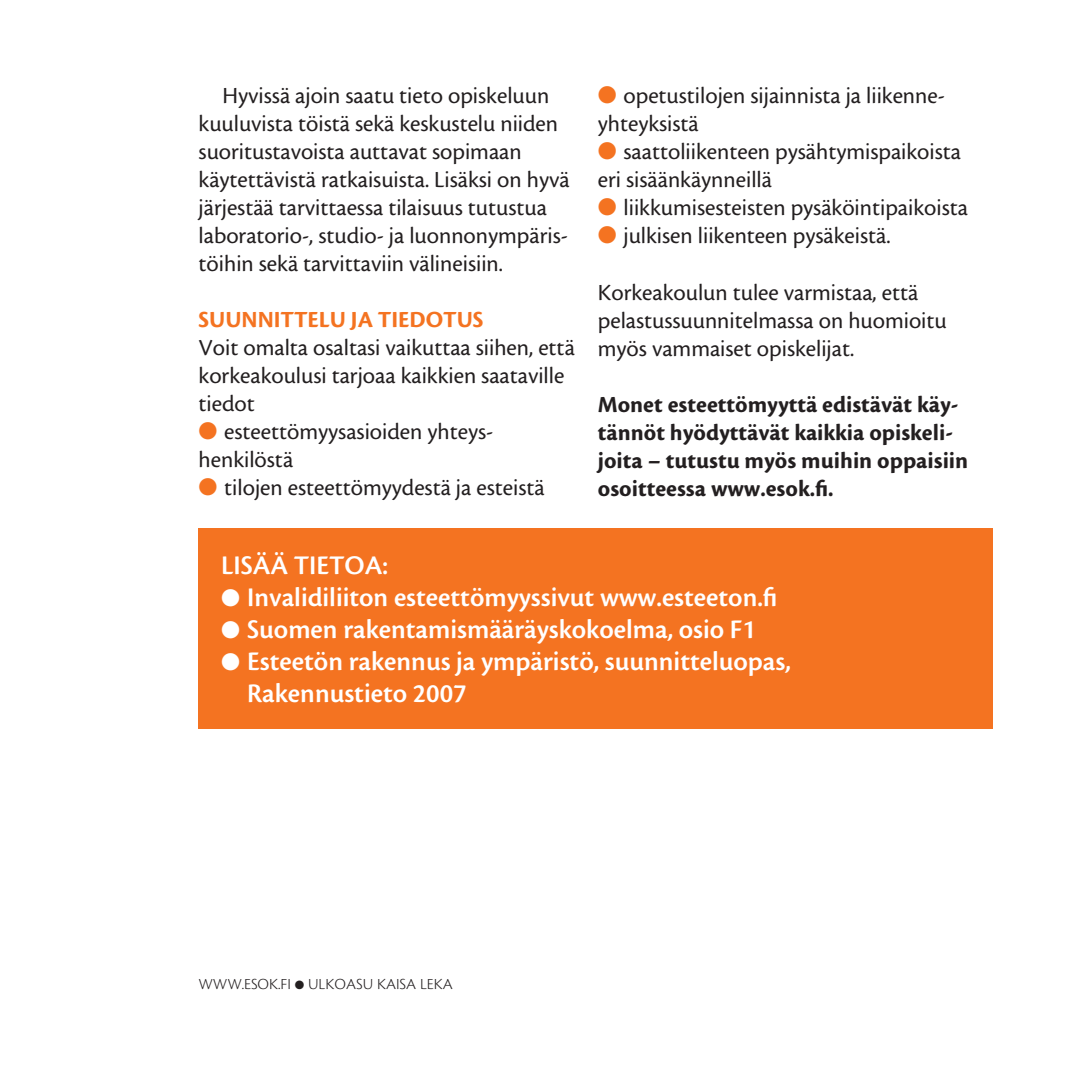
<style>
.page{position:relative;width:1078px;height:1078px;background:#fff}
.page>*{position:absolute;margin:0;border:0;box-sizing:border-box;transform-origin:0 0}
.t1{font:28px/32px "Cronos MM 574 14";color:#fff}
.t2{font:24px/28px "Cronos MM 408 12";color:#231f20}
.t3{font:24px/28px "Cronos MM 700 12";color:#231f20}
.t4{font:24px "Cronos MM 700 12";color:#f47321}
.t5{font:16px "Cronos MM 250 8";color:#231f20}
.s1{color:#f47321}
</style>
<div class="page">
<div style="left:198px;top:528px;width:794px;height:200px;background:#f47321"></div>
<p class="t2" style="left:198px;top:82px;width:372px;text-indent:24px">Hyvissä ajoin saatu tieto opiskeluun kuuluvista töistä sekä keskustelu niiden suoritustavoista auttavat sopimaan käytettävistä ratkaisuista. Lisäksi on hyvä järjestää tarvittaessa tilaisuus tutustua laboratorio-, studio- ja luonnonympäris&shy;töihin sekä tarvittaviin välineisiin.</p>
<p class="t4" style="left:198px;top:307px;width:286px">SUUNNITTELU JA TIEDOTUS</p>
<p class="t2" style="left:198px;top:334px;width:378px">Voit omalta osaltasi vaikuttaa siihen, että korkeakoulusi tarjoaa kaikkien saataville tiedot</p>
<p class="t2" style="left:198px;top:418px;width:296px"><span class="s1">●</span> esteettömyysasioiden yhteys&shy;henkilöstä</p>
<p class="t2" style="left:198px;top:474px;width:347px"><span class="s1">●</span> tilojen esteettömyydestä ja esteistä</p>
<p class="t2" style="left:597px;top:82px;width:348px"><span class="s1">●</span> opetustilojen sijainnista ja liikenne&shy;yhteyksistä</p>
<p class="t2" style="left:597px;top:138px;width:364px"><span class="s1">●</span> saattoliikenteen pysähtymispaikoista eri sisäänkäynneillä</p>
<p class="t2" style="left:597px;top:194px;width:371px"><span class="s1">●</span> liikkumisesteisten pysäköintipaikoista</p>
<p class="t2" style="left:597px;top:222px;width:294px"><span class="s1">●</span> julkisen liikenteen pysäkeistä.</p>
<p class="t2" style="left:597px;top:278px;width:350px">Korkeakoulun tulee varmistaa, että pelastussuunnitelmassa on huomioitu myös vammaiset opiskelijat.</p>
<p class="t3" style="left:597px;top:390px;width:372px">Monet esteettömyyttä edistävät käy&shy;tännöt hyödyttävät kaikkia opiskeli&shy;joita – tutustu myös muihin oppaisiin osoitteessa www.esok.fi.</p>
<p class="t1" style="left:221px;top:549px;width:168px">LISÄÄ TIETOA:</p>
<p class="t1" style="left:221px;top:581px;width:557px">● Invalidiliiton esteettömyyssivut www.esteeton.fi</p>
<p class="t1" style="left:221px;top:613px;width:536px">● Suomen rakentamismääräyskokoelma, osio F1</p>
<p class="t1" style="left:247px;top:645px;width:545px;text-indent:-26px">● Esteetön rakennus ja ympäristö, suunnitteluopas,<br>Rakennustieto 2007</p>
<p class="t5" style="left:198px;top:975px;width:256px">WWW.ESOK.FI ● ULKOASU KAISA LEKA</p>
</div>
